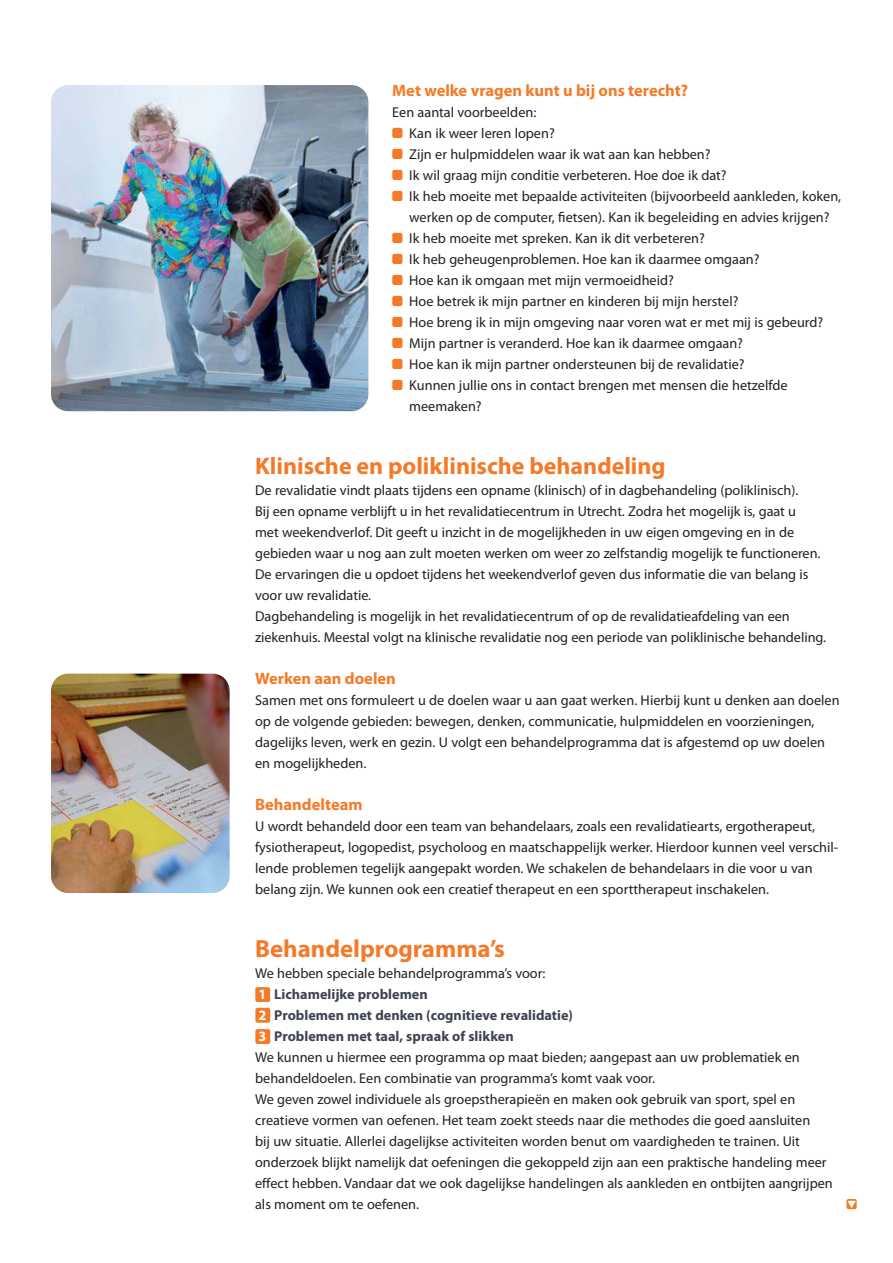
<style>
.page{position:relative;width:893px;height:1263px;background:#fff}
.page>*{position:absolute;margin:0;border:0;box-sizing:border-box;transform-origin:0 0}
.t1{font:700 24.75px "Myriad Pro";color:#f47a28}
.t2{font:700 24px "Myriad Pro";color:#f47a28}
.t3{font:700 16.5px "Myriad Pro";color:#f47a28}
.t4{font:14.25px/21px "Myriad Pro";color:#221f1f}
.s1{font-weight:700;color:#fff}
.s2{font-weight:700;color:#3e444f}
</style>
<div class="page">
<div style="left:255px;top:1008px;width:15px;height:15px;background:#f47a28;border-radius:2px"></div>
<div style="left:255px;top:1029px;width:15px;height:15px;background:#f47a28;border-radius:2px"></div>
<div style="left:255px;top:987px;width:15px;height:15px;background:#f47a28;border-radius:2px"></div>
<img style="left:51px;top:85px;width:317px;height:326px;border-radius:17px">
<img style="left:51px;top:674px;width:179px;height:219px;border-radius:17px">
<div style="left:846px;top:1199px;width:11px;height:10px;background:#f47a28;border-radius:2px"></div>
<div style="left:392px;top:128px;width:10px;height:10px;background:#f47a28;border-radius:2px"></div>
<div style="left:392px;top:149px;width:10px;height:10px;background:#f47a28;border-radius:2px"></div>
<div style="left:392px;top:170px;width:10px;height:10px;background:#f47a28;border-radius:2px"></div>
<div style="left:392px;top:191px;width:10px;height:10px;background:#f47a28;border-radius:2px"></div>
<div style="left:392px;top:233px;width:10px;height:10px;background:#f47a28;border-radius:2px"></div>
<div style="left:392px;top:254px;width:10px;height:10px;background:#f47a28;border-radius:2px"></div>
<div style="left:392px;top:275px;width:10px;height:10px;background:#f47a28;border-radius:2px"></div>
<div style="left:392px;top:296px;width:10px;height:10px;background:#f47a28;border-radius:2px"></div>
<div style="left:392px;top:317px;width:10px;height:10px;background:#f47a28;border-radius:2px"></div>
<div style="left:392px;top:338px;width:10px;height:10px;background:#f47a28;border-radius:2px"></div>
<div style="left:392px;top:359px;width:10px;height:10px;background:#f47a28;border-radius:2px"></div>
<div style="left:392px;top:380px;width:10px;height:10px;background:#f47a28;border-radius:2px"></div>
<p class="t3" style="left:392px;top:84px;width:297px">Met welke vragen kunt u bij ons terecht?</p>
<p class="t4" style="left:409px;top:103px;width:433px;text-indent:-17px">Een aantal voorbeelden:<br>Kan ik weer leren lopen?<br>Zijn er hulpmiddelen waar ik wat aan kan hebben?<br>Ik wil graag mijn conditie verbeteren. Hoe doe ik dat?<br>Ik heb moeite met bepaalde activiteiten (bijvoorbeeld aankleden, koken, werken op de computer, fietsen). Kan ik begeleiding en advies krijgen?<br>Ik heb moeite met spreken. Kan ik dit verbeteren?<br>Ik heb geheugenproblemen. Hoe kan ik daarmee omgaan?<br>Hoe kan ik omgaan met mijn vermoeidheid?<br>Hoe betrek ik mijn partner en kinderen bij mijn herstel?<br>Hoe breng ik in mijn omgeving naar voren wat er met mij is gebeurd?<br>Mijn partner is veranderd. Hoe kan ik daarmee omgaan?<br>Hoe kan ik mijn partner ondersteunen bij de revalidatie?<br>Kunnen jullie ons in contact brengen met mensen die hetzelfde meemaken?</p>
<h2 class="t2" style="left:255px;top:457px;width:412px">Klinische en poliklinische behandeling</h2>
<p class="t4" style="left:255px;top:481px;width:572px">De revalidatie vindt plaats tijdens een opname (klinisch) of in dagbehandeling (poliklinisch).<br>Bij een opname verblijft u in het revalidatiecentrum in Utrecht. Zodra het mogelijk is, gaat u<br>met weekendverlof. Dit geeft u inzicht in de mogelijkheden in uw eigen omgeving en in de gebieden waar u nog aan zult moeten werken om weer zo zelfstandig mogelijk te functioneren.<br>De ervaringen die u opdoet tijdens het weekendverlof geven dus informatie die van belang is voor uw revalidatie.<br>Dagbehandeling is mogelijk in het revalidatiecentrum of op de revalidatieafdeling van een ziekenhuis. Meestal volgt na klinische revalidatie nog een periode van poliklinische behandeling.</p>
<p class="t3" style="left:255px;top:672px;width:142px">Werken aan doelen</p>
<p class="t4" style="left:255px;top:691px;width:586px">Samen met ons formuleert u de doelen waar u aan gaat werken. Hierbij kunt u denken aan doelen op de volgende gebieden: bewegen, denken, communicatie, hulpmiddelen en voorzieningen, dagelijks leven, werk en gezin. U volgt een behandelprogramma dat is afgestemd op uw doelen en mogelijkheden.</p>
<p class="t3" style="left:255px;top:798px;width:109px">Behandelteam</p>
<p class="t4" style="left:255px;top:817px;width:584px">U wordt behandeld door een team van behandelaars, zoals een revalidatiearts, ergotherapeut, fysiotherapeut, logopedist, psycholoog en maatschappelijk werker. Hierdoor kunnen veel verschil&shy;lende problemen tegelijk aangepakt worden. We schakelen de behandelaars in die voor u van belang zijn. We kunnen ook een creatief therapeut en een sporttherapeut inschakelen.</p>
<h1 class="t1" style="left:255px;top:939px;width:251px">Behandelprogramma’s</h1>
<p class="t4" style="left:255px;top:964px;width:579px">We hebben speciale behandelprogramma’s voor:<br><span class="s1">1</span> <span class="s2">Lichamelijke problemen<br></span><span class="s1">2</span> <span class="s2">Problemen met denken (cognitieve revalidatie)<br></span><span class="s1">3</span> <span class="s2">Problemen met taal, spraak of slikken<br></span>We kunnen u hiermee een programma op maat bieden; aangepast aan uw problematiek en behandeldoelen. Een combinatie van programma’s komt vaak voor.<br>We geven zowel individuele als groepstherapieën en maken ook gebruik van sport, spel en creatieve vormen van oefenen. Het team zoekt steeds naar die methodes die goed aansluiten<br>bij uw situatie. Allerlei dagelijkse activiteiten worden benut om vaardigheden te trainen. Uit onderzoek blijkt namelijk dat oefeningen die gekoppeld zijn aan een praktische handeling meer effect hebben. Vandaar dat we ook dagelijkse handelingen als aankleden en ontbijten aangrijpen als moment om te oefenen.</p>
</div>
